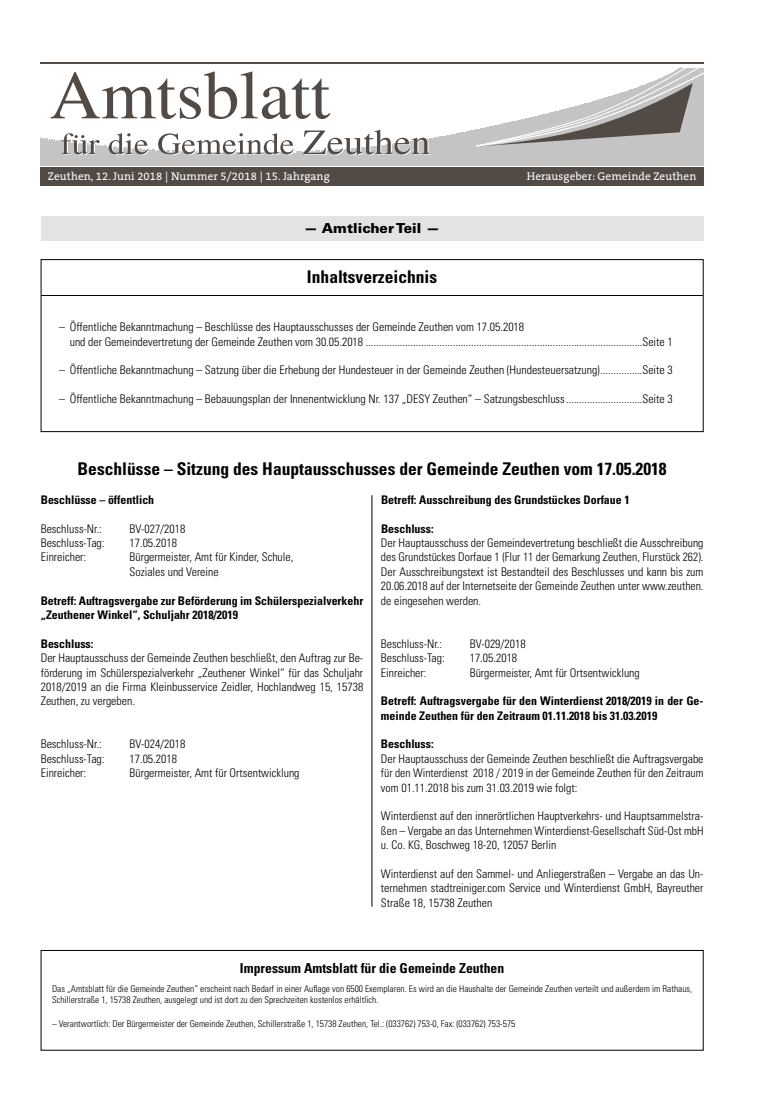
<style>
.page{position:relative;width:762px;height:1117px;background:#fff}
.page>*{position:absolute;margin:0;border:0;box-sizing:border-box;transform-origin:0 0}
.t1{font:700 condensed 17.5px "Univers";color:#000}
.t2{font:700 condensed 13.75px "Univers";color:#000}
.t3{font:900 13.75px "Univers";letter-spacing:.005em;color:#000}
.t4{font:300 condensed 11.88px/14.4px "Univers";color:#000;text-align:justify}
.t5{font:700 condensed 11.88px/14.4px "Univers";color:#000}
.t6{font:11.25px "The Serif B W5 Plain";letter-spacing:.01em;color:#fff}
.t7{font:300 condensed 9.38px/11.9px "Univers";color:#000}
</style>
<div class="page">
<img style="left:101px;top:152px;width:57px;height:1px">
<img style="left:101px;top:151px;width:57px;height:1px">
<img style="left:101px;top:150px;width:54px;height:1px">
<img style="left:433px;top:138px;width:42px;height:1px">
<img style="left:462px;top:132px;width:13px;height:2px">
<div style="left:41px;top:167px;width:662px;height:19px;background:#514a45"></div>
<hr style="left:41px;top:62px;width:662px;height:2px;background:#514a45">
<svg style="left:51px;top:71px;width:279px;height:48px"></svg>
<svg style="left:475px;top:67px;width:228px;height:80px"></svg>
<svg style="left:41px;top:133px;width:60px;height:22px"></svg>
<svg style="left:109px;top:133px;width:40px;height:22px"></svg>
<svg style="left:158px;top:133px;width:137px;height:22px"></svg>
<svg style="left:303px;top:130px;width:128px;height:25px"></svg>
<div style="left:41px;top:949px;width:662px;height:101px;border:1px solid #000"></div>
<hr style="left:41px;top:295px;width:662px;height:1px;background:#000">
<div style="left:41px;top:259px;width:662px;height:173px;border:1px solid #000"></div>
<div style="left:41px;top:216px;width:662px;height:25px;background:#e3e3e2"></div>
<hr style="left:372px;top:495px;width:1px;height:411px;background:#000">
<p class="t6" style="left:48px;top:169px;width:283px">Zeuthen, 12. Juni 2018 | Nummer 5/2018 | 15. Jahrgang</p>
<p class="t6" style="left:527px;top:169px;width:171px">Herausgeber: Gemeinde Zeuthen</p>
<p class="t3" style="left:304px;top:219px;width:137px">— Amtlicher Teil —</p>
<h1 class="t1" style="left:307px;top:266px;width:132px">Inhaltsverzeichnis</h1>
<p class="t4" style="left:70px;top:320px;width:604px;text-indent:-11px">– Öffentliche Bekanntmachung – Beschlüsse des Hauptausschusses der Gemeinde Zeuthen vom 17.05.2018<br>und der Gemeindevertretung der Gemeinde Zeuthen vom 30.05.2018 .........................................................................................................Seite 1</p>
<p class="t4" style="left:59px;top:363px;width:615px">– Öffentliche Bekanntmachung – Satzung über die Erhebung der Hundesteuer in der Gemeinde Zeuthen (Hundesteuersatzung)................Seite 3</p>
<p class="t4" style="left:59px;top:392px;width:615px">– Öffentliche Bekanntmachung – Bebauungsplan der Innenentwicklung Nr. 137 „DESY Zeuthen“ – Satzungsbeschluss.............................Seite 3</p>
<h1 class="t1" style="left:78px;top:458px;width:590px">Beschlüsse – Sitzung des Hauptausschusses der Gemeinde Zeuthen vom 17.05.2018</h1>
<p class="t5" style="left:41px;top:492px;width:115px">Beschlüsse – öffentlich</p>
<p class="t4" style="left:41px;top:521px;width:63px">Beschluss-Nr.:</p>
<p class="t4" style="left:130px;top:521px;width:57px">BV-027/2018</p>
<p class="t4" style="left:41px;top:535px;width:65px">Beschluss-Tag:</p>
<p class="t4" style="left:130px;top:535px;width:49px">17.05.2018</p>
<p class="t4" style="left:41px;top:550px;width:47px">Einreicher:</p>
<p class="t4" style="left:130px;top:550px;width:165px">Bürgermeister, Amt für Kinder, Schule,<br>Soziales und Vereine</p>
<p class="t5" style="left:41px;top:593px;width:324px">Betreff: Auftragsvergabe zur Beförderung im Schülerspezialverkehr „Zeuthener Winkel“, Schuljahr 2018/2019</p>
<p class="t5" style="left:41px;top:636px;width:54px">Beschluss:</p>
<p class="t4" style="left:41px;top:650px;width:324px">Der Hauptausschuss der Gemeinde Zeuthen beschließt, den Auftrag zur Be&shy;förderung im Schülerspezialverkehr „Zeuthener Winkel“ für das Schuljahr 2018/2019 an die Firma Kleinbusservice Zeidler, Hochlandweg 15, 15738<br>Zeuthen, zu vergeben.</p>
<p class="t4" style="left:41px;top:737px;width:63px">Beschluss-Nr.:</p>
<p class="t4" style="left:130px;top:737px;width:57px">BV-024/2018</p>
<p class="t4" style="left:41px;top:751px;width:65px">Beschluss-Tag:</p>
<p class="t4" style="left:130px;top:751px;width:49px">17.05.2018</p>
<p class="t4" style="left:41px;top:765px;width:47px">Einreicher:</p>
<p class="t4" style="left:130px;top:765px;width:172px">Bürgermeister, Amt für Ortsentwicklung</p>
<p class="t5" style="left:381px;top:492px;width:250px">Betreff: Ausschreibung des Grundstückes Dorfaue 1</p>
<p class="t5" style="left:381px;top:521px;width:54px">Beschluss:</p>
<p class="t4" style="left:381px;top:535px;width:324px">Der Hauptausschuss der Gemeindevertretung beschließt die Ausschreibung des Grundstückes Dorfaue 1 (Flur 11 der Gemarkung Zeuthen, Flurstück 262).<br>Der Ausschreibungstext ist Bestandteil des Beschlusses und kann bis zum 20.06.2018 auf der Internetseite der Gemeinde Zeuthen unter www.zeuthen. de eingesehen werden.</p>
<p class="t4" style="left:381px;top:636px;width:63px">Beschluss-Nr.:</p>
<p class="t4" style="left:470px;top:636px;width:57px">BV-029/2018</p>
<p class="t4" style="left:381px;top:650px;width:65px">Beschluss-Tag:</p>
<p class="t4" style="left:470px;top:650px;width:49px">17.05.2018</p>
<p class="t4" style="left:381px;top:665px;width:47px">Einreicher:</p>
<p class="t4" style="left:470px;top:665px;width:172px">Bürgermeister, Amt für Ortsentwicklung</p>
<p class="t5" style="left:381px;top:693px;width:324px">Betreff: Auftragsvergabe für den Winterdienst 2018/2019 in der Ge&shy;meinde Zeuthen für den Zeitraum 01.11.2018 bis 31.03.2019</p>
<p class="t5" style="left:381px;top:736px;width:54px">Beschluss:</p>
<p class="t4" style="left:381px;top:751px;width:324px">Der Hauptausschuss der Gemeinde Zeuthen beschließt die Auftragsvergabe für den Winterdienst 2018 / 2019 in der Gemeinde Zeuthen für den Zeitraum vom 01.11.2018 bis zum 31.03.2019 wie folgt:</p>
<p class="t4" style="left:381px;top:808px;width:324px">Winterdienst auf den innerörtlichen Hauptverkehrs- und Hauptsammelstra&shy;ßen – Vergabe an das Unternehmen Winterdienst-Gesellschaft Süd-Ost mbH u. Co. KG, Boschweg 18-20, 12057 Berlin</p>
<p class="t4" style="left:381px;top:866px;width:324px">Winterdienst auf den Sammel- und Anliegerstraßen – Vergabe an das Un&shy;ternehmen stadtreiniger.com Service und Winterdienst GmbH, Bayreuther Straße 18, 15738 Zeuthen</p>
<p class="t2" style="left:240px;top:958px;width:266px">Impressum Amtsblatt für die Gemeinde Zeuthen</p>
<p class="t7" style="left:52px;top:982px;width:642px">Das „Amtsblatt für die Gemeinde Zeuthen“ erscheint nach Bedarf in einer Auflage von 6500 Exemplaren. Es wird an die Haushalte der Gemeinde Zeuthen verteilt und außerdem im Rathaus,<br>Schillerstraße 1, 15738 Zeuthen, ausgelegt und ist dort zu den Sprechzeiten kostenlos erhältlich.</p>
<p class="t7" style="left:52px;top:1017px;width:465px">– Verantwortlich: Der Bürgermeister der Gemeinde Zeuthen, Schillerstraße 1, 15738 Zeuthen, Tel.: (033762) 753-0, Fax: (033762) 753-575</p>
</div>
